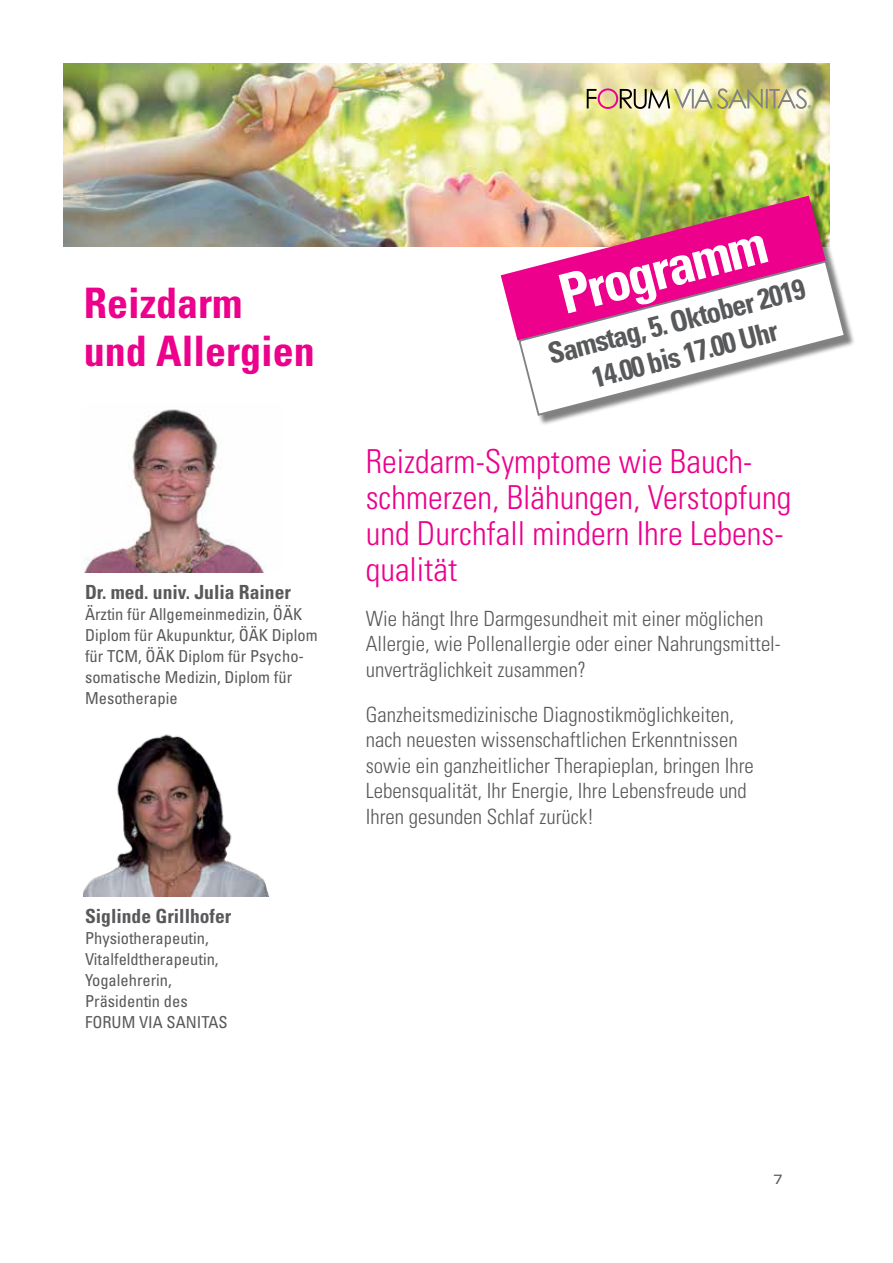
<style>
.page{position:relative;width:893px;height:1263px;background:#fff}
.page>*{position:absolute;margin:0;border:0;box-sizing:border-box;transform-origin:0 0}
.t1{font:700 condensed 54.75px "Univers";color:#fff}
.t2{font:700 condensed 42px/48px "Univers";color:#ec008c}
.t3{font:300 condensed 33px/36px "Univers";color:#ec008c}
.t4{font:700 condensed 28.95px/33.8px "Univers";color:#58595b;text-align:center}
.t5{font:300 condensed 21px/25.5px "Univers";color:#58595b}
.t6{font:700 condensed 19.5px "Univers";color:#58595b}
.t7{font:condensed 16.5px/21px "Univers";color:#58595b}
.t8{font:expanded 13.5px "Univers";color:#58595b}
</style>
<div class="page">
<img style="left:64px;top:64px;width:765px;height:183px">
<img style="left:501px;top:196px;width:325px;height:142px">
<div style="left:520px;top:262px;width:336px;height:164px;background:#000;opacity:.5"></div>
<svg style="left:517px;top:259px;width:330px;height:158px"></svg>
<img style="left:84px;top:409px;width:182px;height:163px">
<img style="left:84px;top:734px;width:186px;height:162px">
<img style="left:587px;top:88px;width:224px;height:21px">
<h2 class="t2" style="left:84px;top:279px;width:232px">Reizdarm und Allergien</h2>
<p class="t6" style="left:85px;top:580px;width:207px">Dr. med. univ. Julia Rainer</p>
<p class="t7" style="left:85px;top:603px;width:234px">Ärztin für Allgemeinmedizin, ÖÄK<br>Diplom für Akupunktur, ÖÄK Diplom für TCM, ÖÄK Diplom für Psycho&shy;somatische Medizin, Diplom für<br>Mesotherapie</p>
<p class="t6" style="left:85px;top:904px;width:148px">Siglinde Grillhofer</p>
<p class="t7" style="left:85px;top:928px;width:144px">Physiotherapeutin,<br>Vitalfeldtherapeutin,<br>Yogalehrerin,<br>Präsidentin des<br>FORUM VIA SANITAS</p>
<h1 class="t1" style="left:552px;top:262px;width:214px;rotate:-14deg">Programm</h1>
<h3 class="t4" style="left:544px;top:337px;width:266px;rotate:-14deg">Samstag, 5. Oktober 2019<br>14.00 bis 17.00 Uhr</h3>
<h3 class="t3" style="left:366px;top:443px;width:427px">Reizdarm-Symptome wie Bauch&shy;schmerzen, Blähungen, Verstopfung und Durchfall mindern Ihre Lebens&shy;qualität</h3>
<p class="t5" style="left:366px;top:605px;width:417px">Wie hängt Ihre Darmgesundheit mit einer möglichen<br>Allergie, wie Pollenallergie oder einer Nahrungsmittel&shy;unverträglichkeit zusammen?</p>
<p class="t5" style="left:366px;top:701px;width:390px">Ganzheitsmedizinische Diagnostikmöglichkeiten, nach neuesten wissenschaftlichen Erkenntnissen sowie ein ganzheitlicher Therapieplan, bringen Ihre Lebensqualität, Ihr Energie, Ihre Lebensfreude und Ihren gesunden Schlaf zurück!</p>
<p class="t8" style="left:773px;top:1172px;width:11px">7</p>
</div>
